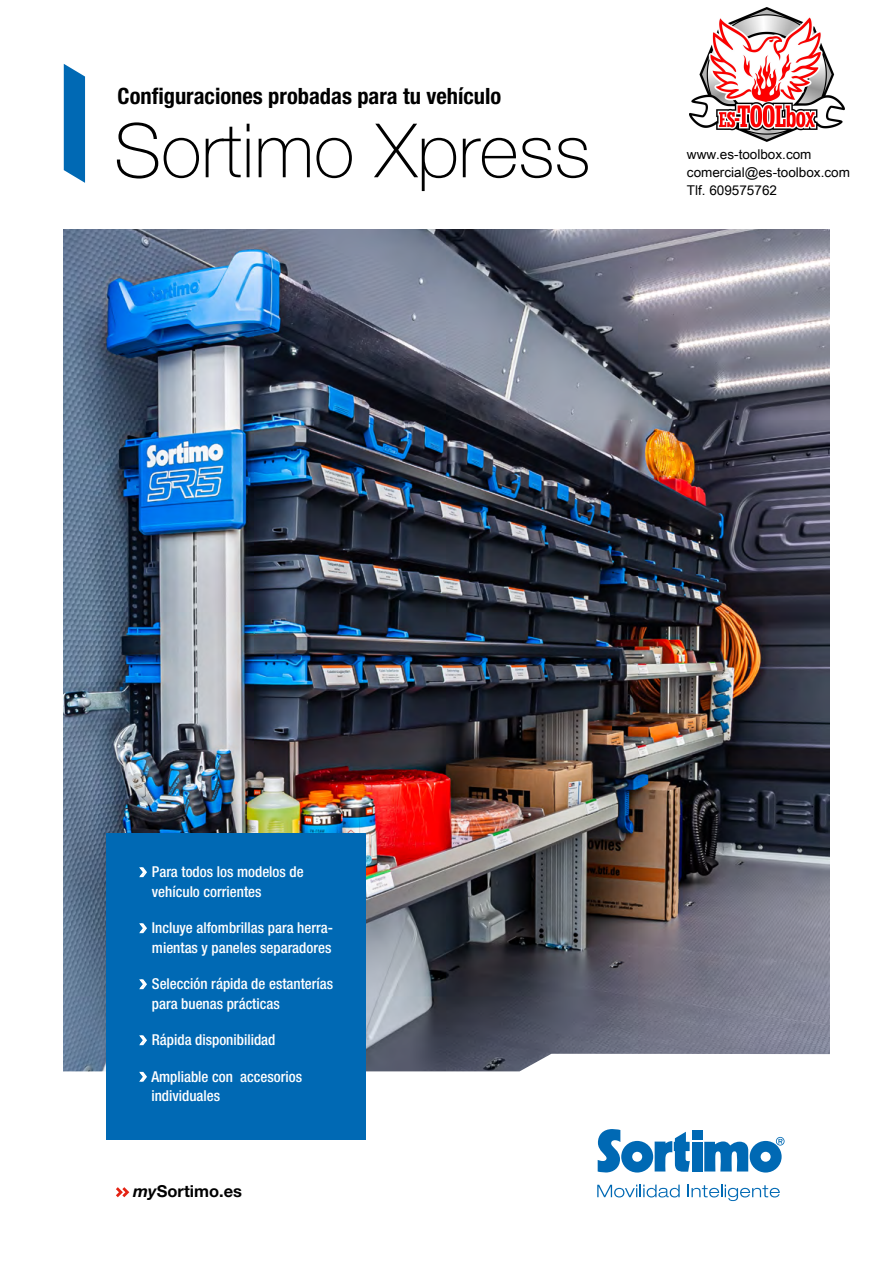
<style>
.page{position:relative;width:893px;height:1263px;background:#fff}
.page>*{position:absolute;margin:0;border:0;box-sizing:border-box;transform-origin:0 0}
.Kategorie_Bezeichnun{font:100 75px "Helvetica Neue LT";color:#000}
.Kategorie_Subline{font:700 condensed 22.5px "Helvetica Neue LT";color:#000}
.Tabelle_Einleitungst{font:700 16.5px "Helvetica Neue LT";color:#000}
.USP_Text{font:500 condensed 15px/19.5px "Helvetica Neue LT";color:#fff}
.t1{font:13.5px/18.1px "Arial Unicode MS";color:#000}
.s1{font-style:italic}
</style>
<div class="page">
<img style="left:64px;top:230px;width:765px;height:824px">
<svg style="left:64px;top:64px;width:21px;height:119px;background:#1b78bb"></svg>
<svg style="left:63px;top:1054px;width:767px;height:148px"></svg>
<div style="left:692px;top:1142px;width:10px;height:29px;background:#0069b4"></div>
<div style="left:692px;top:1130px;width:10px;height:9px;background:#0069b4"></div>
<svg style="left:598px;top:1129px;width:92px;height:43px"></svg>
<svg style="left:704px;top:1137px;width:80px;height:35px"></svg>
<svg style="left:597px;top:1184px;width:83px;height:13px"></svg>
<svg style="left:688px;top:1184px;width:92px;height:17px"></svg>
<svg style="left:116px;top:1187px;width:13px;height:10px"></svg>
<div style="left:106px;top:833px;width:260px;height:307px;background:#0069b4"></div>
<img style="left:690px;top:8px;width:154px;height:133px">
<p class="Kategorie_Subline" style="left:118px;top:83px;width:385px">Configuraciones probadas para tu vehículo</p>
<p class="Kategorie_Bezeichnun" style="left:114px;top:108px;width:478px">Sortimo Xpress</p>
<p class="t1" style="left:687px;top:144px;width:165px">www.es-toolbox.com comercial@es-toolbox.com<br>Tlf. 609575762</p>
<p class="USP_Text" style="left:152px;top:862px;width:153px">Para todos los modelos de vehículo corrientes</p>
<p class="USP_Text" style="left:152px;top:918px;width:183px">Incluye alfombrillas para herra&shy;mientas y paneles separadores</p>
<p class="USP_Text" style="left:152px;top:974px;width:183px">Selección rápida de estanterías para buenas prácticas</p>
<p class="USP_Text" style="left:152px;top:1030px;width:125px">Rápida disponibilidad</p>
<p class="USP_Text" style="left:151px;top:1066px;width:152px">Ampliable con accesorios individuales</p>
<p class="Tabelle_Einleitungst" style="left:133px;top:1181px;width:110px"><span class="s1">my</span>Sortimo.es</p>
</div>
